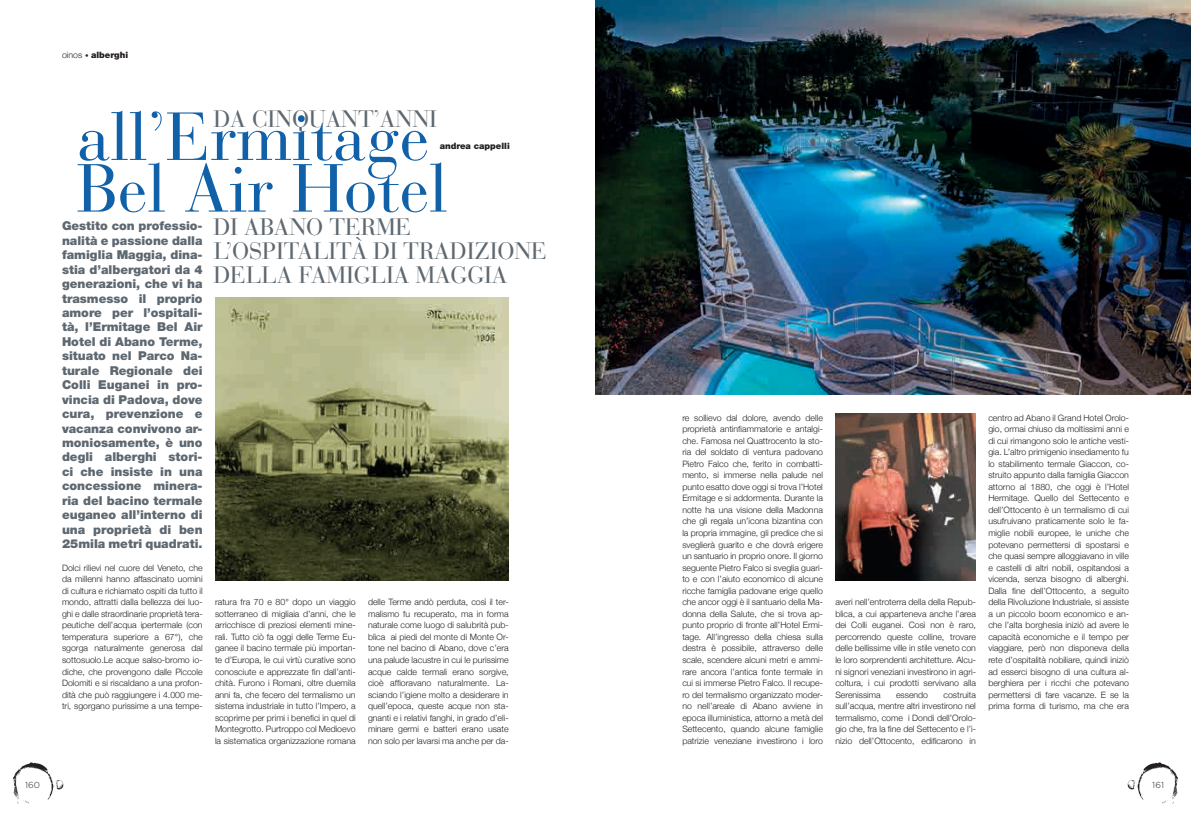
<style>
.page{position:relative;width:1191px;height:819px;background:#fff}
.page>*{position:absolute;margin:0;border:0;box-sizing:border-box;transform-origin:0 0}
.t1{font:67.38px "Bauer Bodoni";color:#1161a8}
.t2{font:23.62px/23.8px "Bauer Bodoni";letter-spacing:-.01em;color:#5e6870}
.t3{font:900 12.25px/14.4px "Helvetica Neue";color:#5e6870;text-align:justify}
.t4{font:300 8.75px/11.5px "Helvetica Neue";color:#231f20;text-align:justify}
.t5{font:900 8.75px "Helvetica Neue";color:#231f20}
.t6{font:300 8.75px "Gotham HTF";letter-spacing:.02em;color:#231f20}
.s1{font-weight:300}
.s2{font-size:7px}
</style>
<div class="page">
<img style="left:12px;top:762px;width:52px;height:44px">
<img style="left:1127px;top:762px;width:52px;height:44px">
<img style="left:595px;top:0;width:596px;height:394px">
<img style="left:215px;top:297px;width:293px;height:283px">
<img style="left:835px;top:413px;width:141px;height:167px">
<p class="t5" style="left:62px;top:50px;width:68px"><span class="s1">oinos</span> <span class="s2">•</span> alberghi</p>
<p class="t2" style="left:213px;top:107px;width:225px">DA CINQUANT’ANNI</p>
<p class="t1" style="left:77px;top:96px;width:354px">all’Ermitage</p>
<p class="t5" style="left:440px;top:140px;width:72px">andrea cappelli</p>
<p class="t1" style="left:77px;top:148px;width:372px">Bel Air Hotel</p>
<p class="t2" style="left:213px;top:216px;width:199px">DI ABANO TERME</p>
<p class="t2" style="left:213px;top:239px;width:335px">L’OSPITALITÀ DI TRADIZIONE<br>DELLA FAMIGLIA MAGGIA</p>
<p class="t3" style="left:62px;top:219px;width:142px">Gestito con professio&shy;nalità e passione dalla famiglia Maggia, dina&shy;stia d’albergatori da 4 generazioni, che vi ha trasmesso il proprio amore per l’ospitali&shy;tà, l’Ermitage Bel Air Hotel di Abano Terme, situato nel Parco Na&shy;turale Regionale dei Colli Euganei in pro&shy;vincia di Padova, dove cura, prevenzione e vacanza convivono ar&shy;moniosamente, è uno degli alberghi stori&shy;ci che insiste in una concessione minera&shy;ria del bacino termale euganeo all’interno di una proprietà di ben 25mila metri quadrati.</p>
<p class="t4" style="left:62px;top:561px;width:142px">Dolci rilievi nel cuore del Veneto, che da millenni hanno affascinato uomini di cultura e richiamato ospiti da tutto il mondo, attratti dalla bellezza dei luo&shy;ghi e dalle straordinarie proprietà tera&shy;peutiche dell’acqua ipertermale (con temperatura superiore a 67°), che sgorga naturalmente generosa dal sottosuolo.Le acque salso-bromo io&shy;diche, che provengono dalle Piccole Dolomiti e si riscaldano a una profon&shy;dità che può raggiungere i 4.000 me&shy;tri, sgorgano purissime a una tempe-</p>
<p class="t4" style="left:215px;top:596px;width:142px">ratura fra 70 e 80° dopo un viaggio sotterraneo di migliaia d’anni, che le arricchisce di preziosi elementi mine&shy;rali. Tutto ciò fa oggi delle Terme Eu&shy;ganee il bacino termale più importan&shy;te d’Europa, le cui virtù curative sono conosciute e apprezzate fin dall’anti&shy;chità. Furono i Romani, oltre duemila anni fa, che fecero del termalismo un sistema industriale in tutto l’Impero, a scoprirne per primi i benefici in quel di Montegrotto. Purtroppo col Medioevo la sistematica organizzazione romana</p>
<p class="t4" style="left:368px;top:596px;width:142px">delle Terme andò perduta, così il ter&shy;malismo fu recuperato, ma in forma naturale come luogo di salubrità pub&shy;blica ai piedi del monte di Monte Or&shy;tone nel bacino di Abano, dove c’era una palude lacustre in cui le purissime acque calde termali erano sorgive, cioè affioravano naturalmente. La&shy;sciando l’igiene molto a desiderare in quell’epoca, queste acque non sta&shy;gnanti e i relativi fanghi, in grado d’eli&shy;minare germi e batteri erano usate non solo per lavarsi ma anche per da-</p>
<p class="t5" style="left:1062px;top:50px;width:68px">alberghi <span class="s2">•</span> <span class="s1">oinos</span></p>
<p class="t4" style="left:682px;top:411px;width:142px">re sollievo dal dolore, avendo delle proprietà antinfiammatorie e antalgi&shy;che. Famosa nel Quattrocento la sto&shy;ria del soldato di ventura padovano Pietro Falco che, ferito in combatti&shy;mento, si immerse nella palude nel punto esatto dove oggi si trova l’Hotel Ermitage e si addormenta. Durante la notte ha una visione della Madonna che gli regala un’icona bizantina con la propria immagine, gli predice che si sveglierà guarito e che dovrà erigere un santuario in proprio onore. Il giorno seguente Pietro Falco si sveglia guari&shy;to e con l’aiuto economico di alcune ricche famiglia padovane erige quello che ancor oggi è il santuario della Ma&shy;donna della Salute, che si trova ap&shy;punto proprio di fronte all’Hotel Ermi&shy;tage. All’ingresso della chiesa sulla destra è possibile, attraverso delle scale, scendere alcuni metri e ammi&shy;rare ancora l’antica fonte termale in cui si immerse Pietro Falco. Il recupe&shy;ro del termalismo organizzato moder&shy;no nell’areale di Abano avviene in epoca illuministica, attorno a metà del Settecento, quando alcune famiglie patrizie veneziane investirono i loro</p>
<p class="t4" style="left:835px;top:596px;width:142px">averi nell’entroterra della della Repub&shy;blica, a cui apparteneva anche l’area dei Colli euganei. Così non è raro, percorrendo queste colline, trovare delle bellissime ville in stile veneto con le loro sorprendenti architetture. Alcu&shy;ni signori veneziani investirono in agri&shy;coltura, i cui prodotti servivano alla Serenissima</p>
<p class="t4" style="left:835px;top:688px;width:142px;text-indent:108px">costruita sull’acqua, mentre altri investirono nel termalismo, come i Dondi dell’Orolo&shy;gio che, fra la fine del Settecento e l’i&shy;nizio dell’Ottocento, edificarono in</p>
<p class="t4" style="left:896px;top:688px;width:34px">essendo</p>
<p class="t4" style="left:988px;top:411px;width:142px">centro ad Abano il Grand Hotel Orolo&shy;gio, ormai chiuso da moltissimi anni e di cui rimangono solo le antiche vesti&shy;gia. L’altro primigenio insediamento fu lo stabilimento termale Giaccon, co&shy;struito appunto dalla famiglia Giaccon attorno al 1880, che oggi è l’Hotel Hermitage. Quello del Settecento e dell’Ottocento è un termalismo di cui usufruivano praticamente solo le fa&shy;miglie nobili europee, le uniche che potevano permettersi di spostarsi e che quasi sempre alloggiavano in ville e castelli di altri nobili, ospitandosi a vicenda, senza bisogno di alberghi.<br>Dalla fine dell’Ottocento, a seguito della Rivoluzione Industriale, si assiste a un piccolo boom economico e an&shy;che l’alta borghesia iniziò ad avere le capacità economiche e il tempo per viaggiare, però non disponeva della rete d’ospitalità nobiliare, quindi iniziò ad esserci bisogno di una cultura al&shy;berghiera per i ricchi che potevano permettersi di fare vacanze. E se la prima forma di turismo, ma che era</p>
<p class="t6" style="left:25px;top:779px;width:17px">160</p>
<p class="t6" style="left:1152px;top:779px;width:13px">161</p>
</div>
